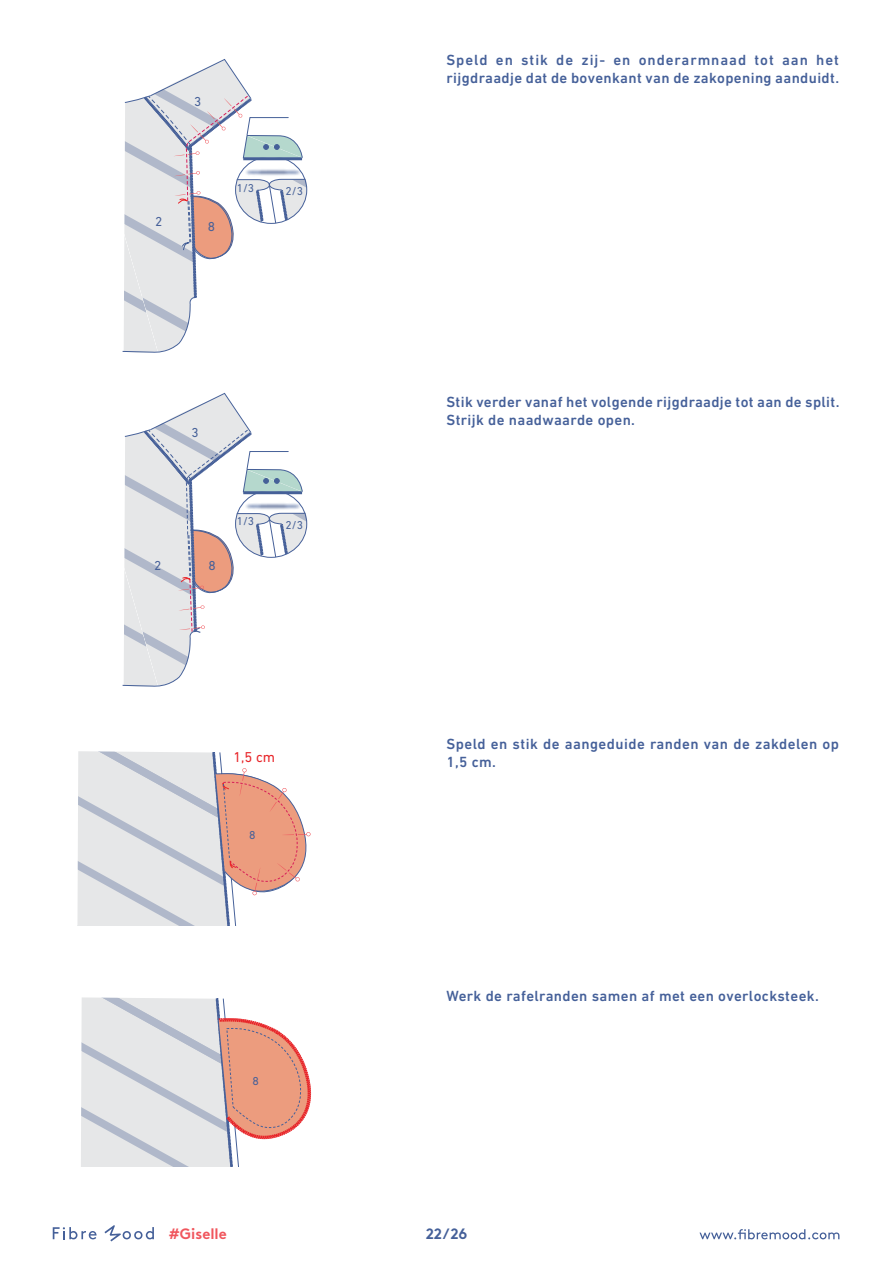
<style>
.page{position:relative;width:893px;height:1263px;background:#fff}
.page>*{position:absolute;margin:0;border:0;box-sizing:border-box;transform-origin:0 0}
.t1{font:500 15px/18px "DIN Next LT Pro";letter-spacing:.025em;color:#456099}
.t2{font:700 15px "Brown";color:#f0565d}
.t3{font:700 15px "Brown";color:#456099}
.t4{font:14.55px "DIN Next LT Pro";color:#e8262a}
.t5{font:13.2px "DIN Next LT Pro";color:#466099}
.t6{font:13.2px "DIN Next LT Pro";color:#456098}
.t7{font:11.7px "DIN Next LT Pro";color:#466099}
.t8{font:11.55px "DIN Next LT Pro";color:#456098}
</style>
<div class="page">
<svg style="left:699px;top:1229px;width:140px;height:10px"></svg>
<svg style="left:53px;top:1227px;width:44px;height:12px"></svg>
<svg style="left:104px;top:1225px;width:50px;height:16px"></svg>
<svg style="left:122px;top:59px;width:185px;height:294px"></svg>
<svg style="left:122px;top:392px;width:185px;height:295px"></svg>
<svg style="left:77px;top:751px;width:234px;height:175px"></svg>
<svg style="left:81px;top:997px;width:230px;height:170px"></svg>
<p class="t5" style="left:155px;top:214px;width:9px">2</p>
<p class="t6" style="left:194px;top:94px;width:9px">3</p>
<p class="t5" style="left:208px;top:219px;width:9px">8</p>
<p class="t8" style="left:237px;top:181px;width:19px">1/3</p>
<p class="t8" style="left:286px;top:185px;width:19px">2/3</p>
<p class="t6" style="left:191px;top:424px;width:9px">3</p>
<p class="t5" style="left:154px;top:558px;width:9px">2</p>
<p class="t5" style="left:208px;top:558px;width:9px">8</p>
<p class="t8" style="left:237px;top:515px;width:19px">1/3</p>
<p class="t8" style="left:286px;top:519px;width:19px">2/3</p>
<p class="t1" style="left:446px;top:51px;width:394px">Speld en stik de zij- en onderarmnaad tot aan het rijgdraadje dat de bovenkant van de zakopening aanduidt.</p>
<p class="t1" style="left:446px;top:393px;width:394px">Stik verder vanaf het volgende rijgdraadje tot aan de split.<br>Strijk de naadwaarde open.</p>
<p class="t4" style="left:233px;top:749px;width:43px">1,5 cm</p>
<p class="t7" style="left:249px;top:828px;width:8px">8</p>
<p class="t7" style="left:253px;top:1074px;width:8px">8</p>
<p class="t1" style="left:446px;top:735px;width:394px">Speld en stik de aangeduide randen van de zakdelen op<br>1,5 cm.</p>
<p class="t1" style="left:446px;top:987px;width:374px">Werk de rafelranden samen af met een overlocksteek.</p>
<p class="t2" style="left:169px;top:1222px;width:59px">#Giselle</p>
<p class="t3" style="left:426px;top:1221px;width:43px">22/26</p>
</div>
